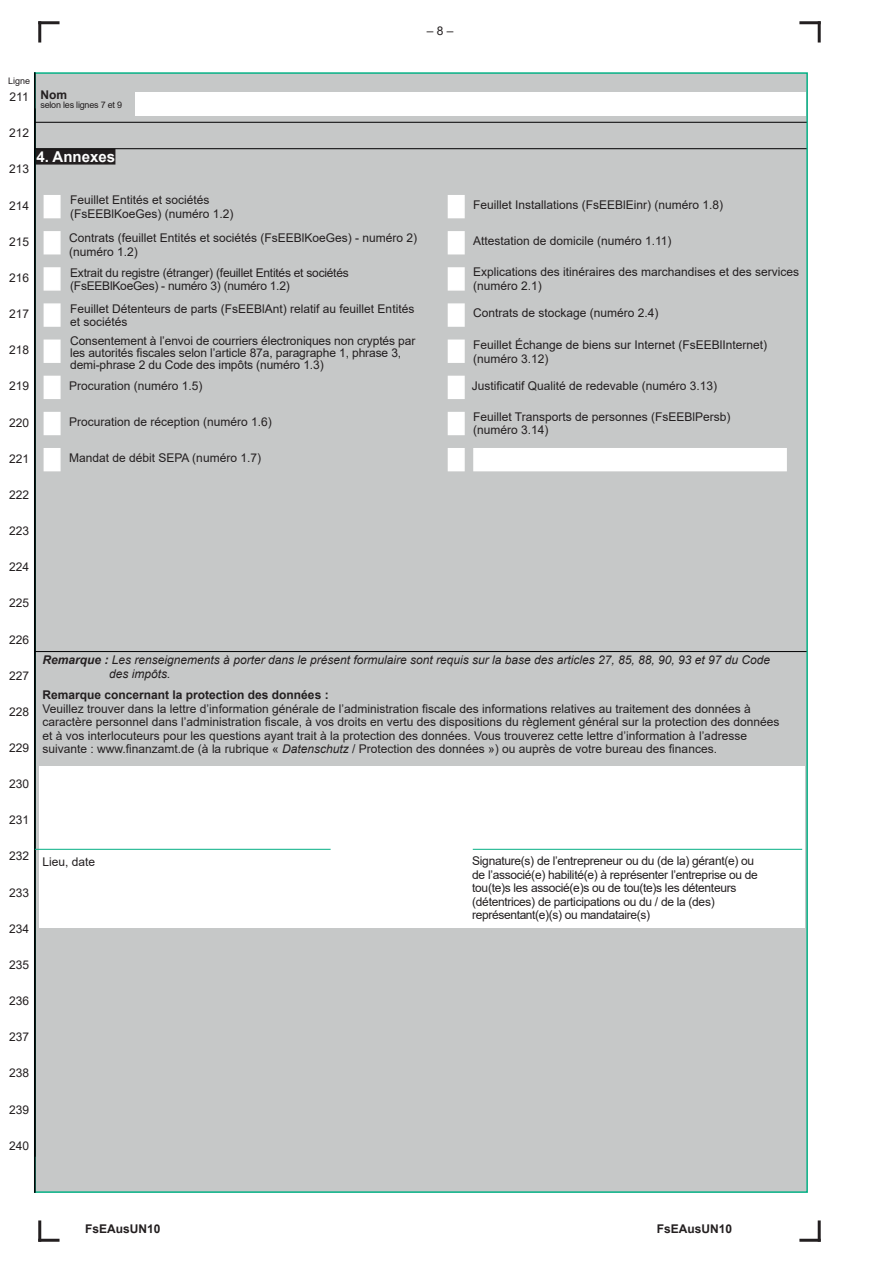
<style>
.page{position:relative;width:893px;height:1263px;background:#fff}
.page>*{position:absolute;margin:0;border:0;box-sizing:border-box;transform-origin:0 0}
.t1{font:700 15px "Arial";color:#fff}
.t2{font:12px/13.5px "Arial";color:#231f20}
.t3{font:12px/13.5px "Arial";letter-spacing:-.025em;color:#231f20}
.t4{font:italic 12px/13.5px "Arial";color:#231f20}
.t5{font:12px/13.5px "Arial";letter-spacing:-.02em;color:#231f20}
.t6{font:700 12px "Arial";color:#231f20}
.t7{font:9px "Arial";letter-spacing:-.025em;color:#231f20}
.s1{font-weight:700}
.s2{font-style:italic}
</style>
<div class="page">
<div style="left:34px;top:72px;width:774px;height:1121px;background:#c6c8c8;border:2px solid #05b085"></div>
<div style="left:39px;top:767px;width:765px;height:161px;background:#fff"></div>
<div style="left:36px;top:150px;width:79px;height:14px;background:#231f20"></div>
<div style="left:35px;top:149px;width:80px;height:16px;border:2px solid #231f20"></div>
<div style="left:44px;top:195px;width:17px;height:23px;background:#fff;border:2px solid #fff"></div>
<div style="left:44px;top:231px;width:17px;height:23px;background:#fff;border:2px solid #fff"></div>
<div style="left:44px;top:267px;width:17px;height:24px;background:#fff;border:2px solid #fff"></div>
<div style="left:44px;top:303px;width:17px;height:24px;background:#fff;border:2px solid #fff"></div>
<div style="left:44px;top:339px;width:17px;height:24px;background:#fff;border:2px solid #fff"></div>
<div style="left:44px;top:376px;width:17px;height:23px;background:#fff;border:2px solid #fff"></div>
<div style="left:44px;top:412px;width:17px;height:23px;background:#fff;border:2px solid #fff"></div>
<div style="left:44px;top:448px;width:17px;height:23px;background:#fff;border:2px solid #fff"></div>
<div style="left:448px;top:195px;width:17px;height:23px;background:#fff;border:2px solid #fff"></div>
<div style="left:448px;top:231px;width:17px;height:23px;background:#fff;border:2px solid #fff"></div>
<div style="left:448px;top:267px;width:17px;height:24px;background:#fff;border:2px solid #fff"></div>
<div style="left:448px;top:303px;width:17px;height:24px;background:#fff;border:2px solid #fff"></div>
<div style="left:448px;top:339px;width:17px;height:24px;background:#fff;border:2px solid #fff"></div>
<div style="left:448px;top:376px;width:17px;height:23px;background:#fff;border:2px solid #fff"></div>
<div style="left:448px;top:412px;width:17px;height:23px;background:#fff;border:2px solid #fff"></div>
<div style="left:448px;top:448px;width:17px;height:23px;background:#fff;border:2px solid #fff"></div>
<div style="left:473px;top:448px;width:314px;height:23px;background:#fff"></div>
<div style="left:135px;top:92px;width:671px;height:24px;background:#fff"></div>
<hr style="left:34px;top:72px;width:2px;height:1085px;background:#000001">
<hr style="left:34px;top:108px;width:2px;height:1085px;background:#000001">
<hr style="left:35px;top:122px;width:772px;height:1px;background:#000001">
<hr style="left:35px;top:651px;width:772px;height:1px;background:#000001">
<hr style="left:35px;top:849px;width:296px;height:1px;background:#05b085">
<hr style="left:473px;top:849px;width:329px;height:1px;background:#05b085">
<hr style="left:35px;top:148px;width:772px;height:1px;background:#000001">
<hr style="left:799px;top:21px;width:22px;height:3px;background:#231f20">
<hr style="left:818px;top:21px;width:3px;height:22px;background:#231f20">
<hr style="left:818px;top:1220px;width:3px;height:22px;background:#231f20">
<hr style="left:799px;top:1239px;width:22px;height:3px;background:#231f20">
<hr style="left:38px;top:21px;width:22px;height:3px;background:#231f20">
<hr style="left:38px;top:21px;width:3px;height:22px;background:#231f20">
<hr style="left:38px;top:1239px;width:22px;height:3px;background:#231f20">
<hr style="left:38px;top:1220px;width:3px;height:22px;background:#231f20">
<p class="t2" style="left:427px;top:24px;width:28px">– 8 –</p>
<p class="t7" style="left:8px;top:75px;width:24px">Ligne</p>
<p class="t2" style="left:10px;top:90px;width:21px">211</p>
<p class="t2" style="left:9px;top:126px;width:22px">212</p>
<p class="t2" style="left:9px;top:162px;width:22px">213</p>
<p class="t2" style="left:9px;top:199px;width:22px">214</p>
<p class="t2" style="left:9px;top:235px;width:22px">215</p>
<p class="t2" style="left:9px;top:271px;width:22px">216</p>
<p class="t2" style="left:9px;top:307px;width:22px">217</p>
<p class="t2" style="left:9px;top:343px;width:22px">218</p>
<p class="t2" style="left:9px;top:379px;width:22px">219</p>
<p class="t2" style="left:9px;top:415px;width:22px">220</p>
<p class="t2" style="left:9px;top:452px;width:22px">221</p>
<p class="t2" style="left:9px;top:488px;width:22px">222</p>
<p class="t2" style="left:9px;top:524px;width:22px">223</p>
<p class="t6" style="left:41px;top:87px;width:28px">Nom</p>
<p class="t7" style="left:40px;top:99px;width:83px">selon les lignes 7 et 9</p>
<p class="t1" style="left:36px;top:146px;width:80px">4. Annexes</p>
<p class="t2" style="left:70px;top:193px;width:165px">Feuillet Entités et sociétés (FsEEBlKoeGes) (numéro 1.2)</p>
<p class="t2" style="left:69px;top:231px;width:350px">Contrats (feuillet Entités et sociétés (FsEEBlKoeGes) - numéro 2) (numéro 1.2)</p>
<p class="t5" style="left:70px;top:266px;width:280px">Extrait du registre (étranger) (feuillet Entités et sociétés (FsEEBlKoeGes) - numéro 3) (numéro 1.2)</p>
<p class="t2" style="left:70px;top:302px;width:346px">Feuillet Détenteurs de parts (FsEEBlAnt) relatif au feuillet Entités et sociétés</p>
<p class="t2" style="left:70px;top:334px;width:347px;line-height:12px">Consentement à l’envoi de courriers électroniques non cryptés par les autorités fiscales selon l’article 87a, paragraphe 1, phrase 3, demi-phrase 2 du Code des impôts (numéro 1.3)</p>
<p class="t2" style="left:69px;top:379px;width:135px">Procuration (numéro 1.5)</p>
<p class="t2" style="left:69px;top:415px;width:204px">Procuration de réception (numéro 1.6)</p>
<p class="t2" style="left:69px;top:451px;width:193px">Mandat de débit SEPA (numéro 1.7)</p>
<p class="t2" style="left:9px;top:560px;width:22px">224</p>
<p class="t2" style="left:9px;top:596px;width:22px">225</p>
<p class="t2" style="left:473px;top:198px;width:252px">Feuillet Installations (FsEEBlEinr) (numéro 1.8)</p>
<p class="t2" style="left:473px;top:234px;width:200px">Attestation de domicile (numéro 1.11)</p>
<p class="t2" style="left:473px;top:265px;width:328px">Explications des itinéraires des marchandises et des services (numéro 2.1)</p>
<p class="t2" style="left:473px;top:306px;width:187px">Contrats de stockage (numéro 2.4)</p>
<p class="t2" style="left:473px;top:338px;width:296px">Feuillet Échange de biens sur Internet (FsEEBlInternet) (numéro 3.12)</p>
<p class="t2" style="left:472px;top:379px;width:247px">Justificatif Qualité de redevable (numéro 3.13)</p>
<p class="t2" style="left:473px;top:410px;width:259px">Feuillet Transports de personnes (FsEEBlPersb) (numéro 3.14)</p>
<p class="t2" style="left:9px;top:632px;width:22px">226</p>
<p class="t2" style="left:9px;top:669px;width:22px">227</p>
<p class="t2" style="left:9px;top:705px;width:22px">228</p>
<p class="t2" style="left:9px;top:741px;width:22px">229</p>
<p class="t2" style="left:9px;top:777px;width:22px">230</p>
<p class="t2" style="left:9px;top:813px;width:22px">231</p>
<p class="t2" style="left:9px;top:849px;width:22px">232</p>
<p class="t2" style="left:9px;top:885px;width:22px">233</p>
<p class="t2" style="left:9px;top:922px;width:22px">234</p>
<p class="t2" style="left:9px;top:958px;width:22px">235</p>
<p class="t2" style="left:9px;top:994px;width:22px">236</p>
<p class="t2" style="left:9px;top:1030px;width:22px">237</p>
<p class="t2" style="left:9px;top:1066px;width:22px">238</p>
<p class="t2" style="left:9px;top:1102px;width:22px">239</p>
<p class="t2" style="left:9px;top:1139px;width:22px">240</p>
<p class="t4" style="left:109px;top:653px;width:662px;text-indent:-67px"><span class="s1">Remarque :</span> Les renseignements à porter dans le présent formulaire sont requis sur la base des articles 27, 85, 88, 90, 93 et 97 du Code des impôts.</p>
<p class="t6" style="left:43px;top:687px;width:288px">Remarque concernant la protection des données :</p>
<p class="t2" style="left:43px;top:702px;width:738px">Veuillez trouver dans la lettre d’information générale de l’administration fiscale des informations relatives au traitement des données à caractère personnel dans l’administration fiscale, à vos droits en vertu des dispositions du règlement général sur la protection des données et à vos interlocuteurs pour les questions ayant trait à la protection des données. Vous trouverez cette lettre d’information à l’adresse suivante : www.finanzamt.de (à la rubrique « <span class="s2">Datenschutz</span> / Protection des données ») ou auprès de votre bureau des finances.</p>
<p class="t2" style="left:43px;top:855px;width:54px">Lieu, date</p>
<p class="t3" style="left:472px;top:854px;width:287px">Signature(s) de l’entrepreneur ou du (de la) gérant(e) ou de l’associé(e) habilité(e) à représenter l’entreprise ou de tou(te)s les associé(e)s ou de tou(te)s les détenteurs (détentrices) de participations ou du / de la (des) représentant(e)(s) ou mandataire(s)</p>
<p class="t6" style="left:85px;top:1220px;width:77px">FsEAusUN10</p>
<p class="t6" style="left:657px;top:1220px;width:77px">FsEAusUN10</p>
</div>
